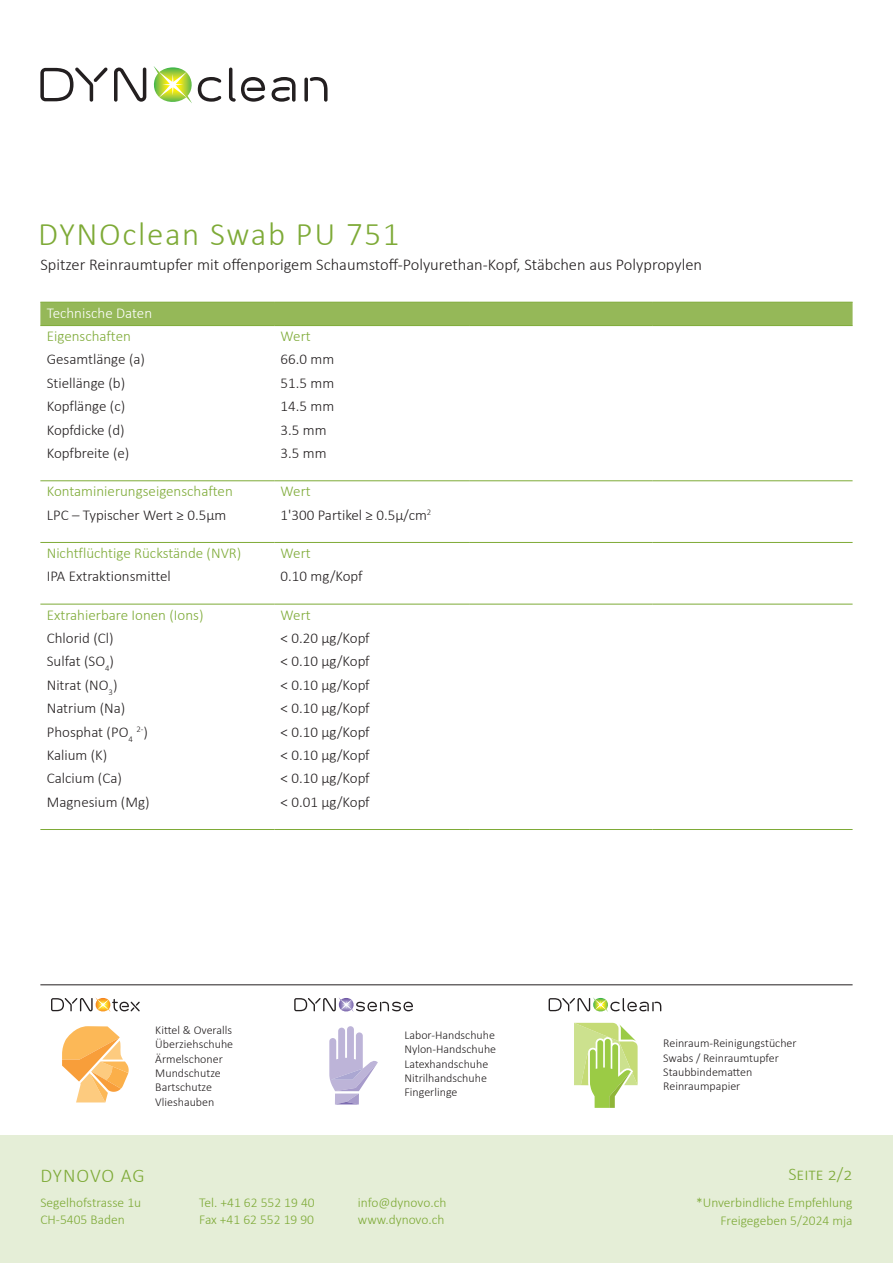
<style>
.page{position:relative;width:893px;height:1263px;background:#fff}
.page>*{position:absolute;margin:0;border:0;box-sizing:border-box;transform-origin:0 0}
.t1{font:300 33px "Calibri";letter-spacing:.05em;color:#7eaa37}
.t2{font:300 19.5px "Calibri";letter-spacing:.045em;color:#7eaa37}
.t3{font:300 18px "Calibri";color:#7eaa37}
.t4{font:300 16.5px "Calibri";color:#231f20}
.t5{font:300 15px "Calibri";color:#231f20}
.t6{font:300 15px "Calibri";color:#7eaa37}
.t7{font:300 15px "Calibri";color:#fff}
.t8{font:300 13.5px/17px "Calibri";color:#7eaa37}
.t9{font:300 12px "Calibri";color:#231f20}
.t10{font:300 8.7px "Calibri";color:#231f20}
.s1{font-size:15px}
</style>
<div class="page">
<div style="left:0;top:1135px;width:893px;height:128px;background:#e5eed7"></div>
<hr style="left:40px;top:984px;width:813px;height:1px;background:#231f20">
<svg style="left:549px;top:997px;width:112px;height:15px"></svg>
<svg style="left:294px;top:998px;width:119px;height:14px"></svg>
<svg style="left:51px;top:997px;width:89px;height:15px"></svg>
<svg style="left:329px;top:1026px;width:49px;height:78px"></svg>
<svg style="left:574px;top:1023px;width:64px;height:85px"></svg>
<svg style="left:62px;top:1026px;width:67px;height:76px"></svg>
<svg style="left:40px;top:67px;width:68px;height:35px"></svg>
<svg style="left:114px;top:68px;width:32px;height:34px"></svg>
<svg style="left:229px;top:68px;width:36px;height:34px"></svg>
<svg style="left:272px;top:77px;width:24px;height:25px"></svg>
<svg style="left:304px;top:77px;width:24px;height:25px"></svg>
<svg style="left:153px;top:66px;width:68px;height:37px"></svg>
<div style="left:40px;top:303px;width:813px;height:22px;background:#95b858"></div>
<hr style="left:40px;top:302px;width:234px;height:1px;background:#7eaa37">
<hr style="left:274px;top:302px;width:196px;height:1px;background:#7eaa37">
<hr style="left:470px;top:302px;width:183px;height:1px;background:#7eaa37">
<hr style="left:40px;top:325px;width:234px;height:1px;background:#7eaa37">
<hr style="left:40px;top:480px;width:234px;height:1px;background:#7eaa37">
<hr style="left:40px;top:542px;width:234px;height:1px;background:#7eaa37">
<hr style="left:40px;top:604px;width:234px;height:1px;background:#7eaa37">
<hr style="left:40px;top:829px;width:234px;height:1px;background:#7eaa37">
<hr style="left:274px;top:325px;width:196px;height:1px;background:#7eaa37">
<hr style="left:470px;top:325px;width:183px;height:1px;background:#7eaa37">
<hr style="left:274px;top:480px;width:196px;height:1px;background:#7eaa37">
<hr style="left:470px;top:480px;width:183px;height:1px;background:#7eaa37">
<hr style="left:274px;top:542px;width:196px;height:1px;background:#7eaa37">
<hr style="left:470px;top:542px;width:183px;height:1px;background:#7eaa37">
<hr style="left:274px;top:604px;width:196px;height:1px;background:#7eaa37">
<hr style="left:470px;top:604px;width:183px;height:1px;background:#7eaa37">
<hr style="left:274px;top:829px;width:196px;height:1px;background:#7eaa37">
<hr style="left:470px;top:829px;width:183px;height:1px;background:#7eaa37">
<hr style="left:653px;top:302px;width:200px;height:1px;background:#7eaa37">
<hr style="left:653px;top:325px;width:200px;height:1px;background:#7eaa37">
<hr style="left:653px;top:480px;width:200px;height:1px;background:#7eaa37">
<hr style="left:653px;top:542px;width:200px;height:1px;background:#7eaa37">
<hr style="left:653px;top:604px;width:200px;height:1px;background:#7eaa37">
<hr style="left:653px;top:829px;width:200px;height:1px;background:#7eaa37">
<p class="t1" style="left:38px;top:213px;width:363px">DYNOclean Swab PU 751</p>
<p class="t4" style="left:40px;top:254px;width:663px">Spitzer Reinraumtupfer mit offenporigem Schaumstoff-Polyurethan-Kopf, Stäbchen aus Polypropylen</p>
<p class="t7" style="left:47px;top:303px;width:107px">Technische Daten</p>
<p class="t6" style="left:47px;top:327px;width:86px">Eigenschaften</p>
<p class="t6" style="left:281px;top:327px;width:32px">Wert</p>
<p class="t5" style="left:47px;top:350px;width:100px">Gesamtlänge (a)</p>
<p class="t5" style="left:281px;top:350px;width:55px">66.0 mm</p>
<p class="t5" style="left:47px;top:374px;width:80px">Stiellänge (b)</p>
<p class="t5" style="left:281px;top:374px;width:55px">51.5 mm</p>
<p class="t5" style="left:47px;top:397px;width:80px">Kopflänge (c)</p>
<p class="t5" style="left:281px;top:397px;width:55px">14.5 mm</p>
<p class="t5" style="left:47px;top:420px;width:79px">Kopfdicke (d)</p>
<p class="t5" style="left:281px;top:420px;width:48px">3.5 mm</p>
<p class="t5" style="left:47px;top:444px;width:84px">Kopfbreite (e)</p>
<p class="t5" style="left:281px;top:444px;width:48px">3.5 mm</p>
<p class="t6" style="left:47px;top:482px;width:188px">Kontaminierungseigenschaften</p>
<p class="t6" style="left:281px;top:482px;width:32px">Wert</p>
<p class="t5" style="left:47px;top:505px;width:181px">LPC – Typischer Wert ≥ 0.5µm</p>
<p class="t5" style="left:281px;top:505px;width:152px">1'300 Partikel ≥ 0.5μ/cm<sup>2</sup></p>
<p class="t6" style="left:47px;top:544px;width:196px">Nichtflüchtige Rückstände (NVR)</p>
<p class="t6" style="left:281px;top:544px;width:32px">Wert</p>
<p class="t5" style="left:47px;top:567px;width:126px">IPA Extraktionsmittel</p>
<p class="t5" style="left:281px;top:567px;width:84px">0.10 mg/Kopf</p>
<p class="t6" style="left:47px;top:605px;width:158px">Extrahierbare Ionen (Ions)</p>
<p class="t6" style="left:281px;top:605px;width:32px">Wert</p>
<p class="t5" style="left:47px;top:629px;width:68px">Chlorid (Cl)</p>
<p class="t5" style="left:281px;top:629px;width:91px">&lt; 0.20 μg/Kopf</p>
<p class="t5" style="left:47px;top:652px;width:69px">Sulfat (SO<sub>4</sub>)</p>
<p class="t5" style="left:281px;top:652px;width:91px">&lt; 0.10 μg/Kopf</p>
<p class="t5" style="left:47px;top:675px;width:72px">Nitrat (NO<sub>3</sub>)</p>
<p class="t5" style="left:281px;top:675px;width:91px">&lt; 0.10 μg/Kopf</p>
<p class="t5" style="left:47px;top:699px;width:80px">Natrium (Na)</p>
<p class="t5" style="left:281px;top:699px;width:91px">&lt; 0.10 μg/Kopf</p>
<p class="t5" style="left:47px;top:722px;width:88px">Phosphat (PO<sub>4</sub></p>
<p class="t10" style="left:136px;top:723px;width:13px">2-<span class="s1">)</span></p>
<p class="t5" style="left:281px;top:722px;width:91px">&lt; 0.10 μg/Kopf</p>
<p class="t5" style="left:47px;top:746px;width:62px">Kalium (K)</p>
<p class="t5" style="left:281px;top:746px;width:91px">&lt; 0.10 μg/Kopf</p>
<p class="t5" style="left:47px;top:769px;width:77px">Calcium (Ca)</p>
<p class="t5" style="left:281px;top:769px;width:91px">&lt; 0.10 μg/Kopf</p>
<p class="t5" style="left:47px;top:792px;width:104px">Magnesium (Mg)</p>
<p class="t5" style="left:281px;top:792px;width:91px">&lt; 0.01 μg/Kopf</p>
<p class="t9" style="left:155px;top:1022px;width:78px">Kittel &amp; Overalls</p>
<p class="t9" style="left:155px;top:1037px;width:79px">Überziehschuhe</p>
<p class="t9" style="left:155px;top:1051px;width:69px">Ärmelschoner</p>
<p class="t9" style="left:155px;top:1065px;width:67px">Mundschutze</p>
<p class="t9" style="left:155px;top:1080px;width:58px">Bartschutze</p>
<p class="t9" style="left:155px;top:1094px;width:61px">Vlieshauben</p>
<p class="t9" style="left:404px;top:1027px;width:92px">Labor-Handschuhe</p>
<p class="t9" style="left:404px;top:1042px;width:93px">Nylon-Handschuhe</p>
<p class="t9" style="left:404px;top:1056px;width:85px">Latexhandschuhe</p>
<p class="t9" style="left:404px;top:1070px;width:84px">Nitrilhandschuhe</p>
<p class="t9" style="left:404px;top:1085px;width:55px">Fingerlinge</p>
<p class="t2" style="left:40px;top:1163px;width:106px">DYNOVO AG</p>
<p class="t8" style="left:40px;top:1194px;width:102px">Segelhofstrasse 1u<br>CH-5405 Baden</p>
<p class="t8" style="left:199px;top:1194px;width:117px">Tel. +41 62 552 19 40<br>Fax +41 62 552 19 90</p>
<p class="t8" style="left:358px;top:1194px;width:90px">info@dynovo.ch www.dynovo.ch</p>
<p class="t9" style="left:663px;top:1036px;width:135px">Reinraum-Reinigungstücher</p>
<p class="t9" style="left:663px;top:1050px;width:117px">Swabs / Reinraumtupfer</p>
<p class="t9" style="left:663px;top:1064px;width:91px">Staubbindematten</p>
<p class="t9" style="left:663px;top:1079px;width:79px">Reinraumpapier</p>
<p class="t3" style="left:788px;top:1163px;width:66px">Seite 2/2</p>
<p class="t8" style="left:720px;top:1212px;width:134px">Freigegeben 5/2024 mja</p>
<p class="t8" style="left:696px;top:1194px;width:158px">*Unverbindliche Empfehlung</p>
</div>
